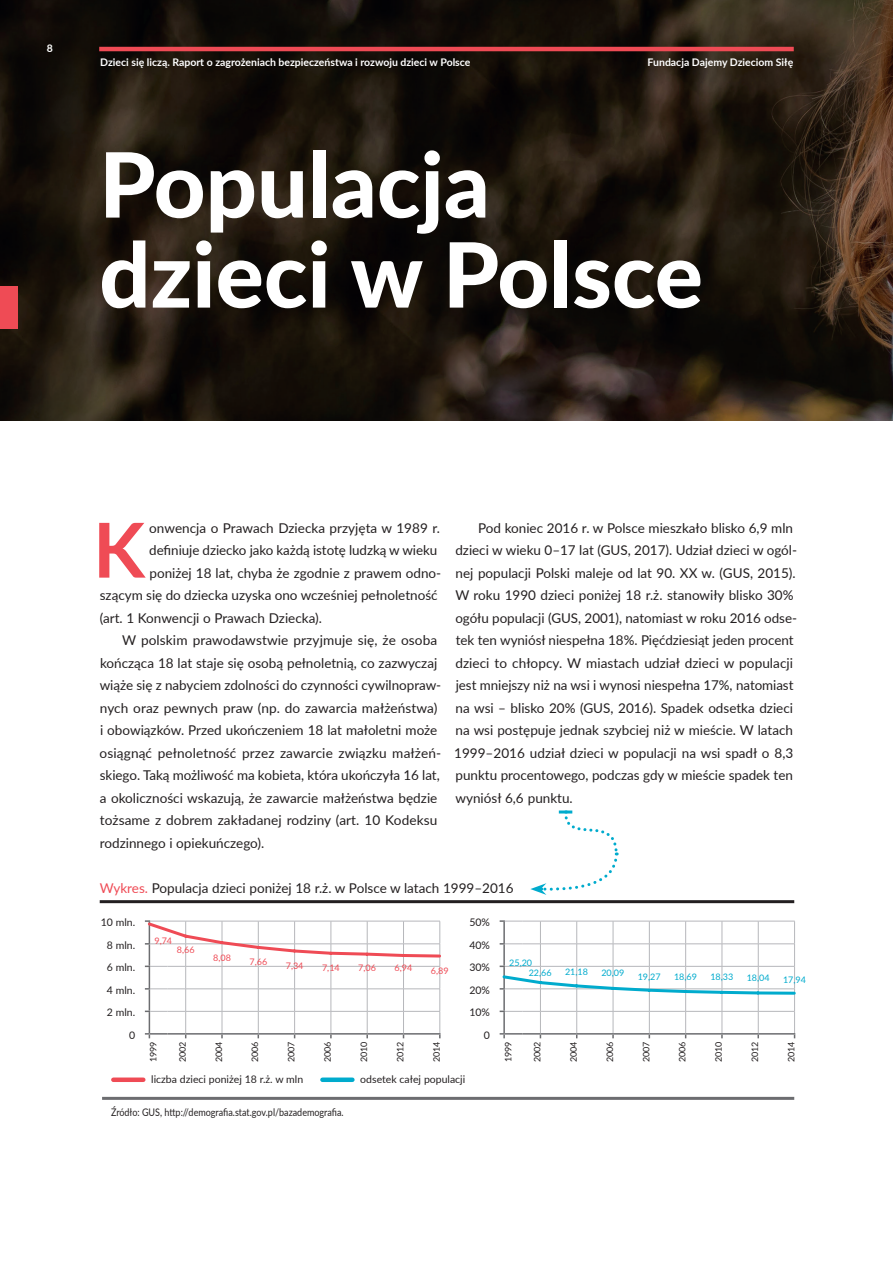
<style>
.page{position:relative;width:893px;height:1263px;background:#fff}
.page>*{position:absolute;margin:0;border:0;box-sizing:border-box;transform-origin:0 0}
.t1{font:800 90px/90px "Lato";color:#fff}
.t2{font:700 75.75px "Lato";color:#ef4b55}
.t3{font:13.5px/22.5px "Lato";color:#231f20}
.t4{font:700 10.5px "Lato";color:#fff}
.t5{font:10.5px "Lato";color:#231f20}
.t6{font:10.5px "Lato";color:#231f20;scale:.86 1}
.t7{font:9px "Lato";color:#231f20}
.t8{font:9px "Lato";color:#00abcd}
.t9{font:9px "Lato";color:#ef4b55}
.s1{color:#ef4b55}
</style>
<div class="page">
<img style="left:0;top:0;width:893px;height:420px">
<svg style="left:530px;top:810px;width:89px;height:85px"></svg>
<hr style="left:100px;top:900px;width:694px;height:3px;background:#231f20">
<hr style="left:102px;top:1097px;width:692px;height:3px;background:#6c6d70">
<div style="left:113px;top:1077px;width:30px;height:5px;background:#ef4b55"></div>
<div style="left:322px;top:1077px;width:30px;height:5px;background:#00abcd"></div>
<svg style="left:145px;top:920px;width:296px;height:118px"></svg>
<svg style="left:500px;top:920px;width:296px;height:118px"></svg>
<div style="left:0;top:287px;width:17px;height:42px;background:#ef4b55"></div>
<hr style="left:99px;top:47px;width:695px;height:4px;background:#ef4b55">
<p class="t4" style="left:47px;top:40px;width:8px">8</p>
<p class="t4" style="left:100px;top:55px;width:372px">Dzieci się liczą. Raport o zagrożeniach bezpieczeństwa i rozwoju dzieci w Polsce</p>
<p class="t4" style="left:648px;top:55px;width:147px">Fundacja Dajemy Dzieciom Siłę</p>
<h1 class="t1" style="left:99px;top:136px;width:605px">Populacja dzieci w Polsce</h1>
<h2 class="t2" style="left:93px;top:494px;width:53px">K</h2>
<p class="t3" style="left:149px;top:516px;width:292px">onwencja o Prawach Dziecka przyjęta w 1989 r.</p>
<p class="t3" style="left:149px;top:538px;width:290px">definiuje dziecko jako każdą istotę ludzką w wieku</p>
<p class="t3" style="left:149px;top:561px;width:293px">poniżej 18 lat, chyba że zgodnie z prawem odno-</p>
<p class="t3" style="left:100px;top:583px;width:339px">szącym się do dziecka uzyska ono wcześniej pełnoletność</p>
<p class="t3" style="left:100px;top:606px;width:224px">(art. 1 Konwencji o Prawach Dziecka).</p>
<p class="t3" style="left:122px;top:628px;width:317px">W polskim prawodawstwie przyjmuje się, że osoba</p>
<p class="t3" style="left:100px;top:651px;width:339px">kończąca 18 lat staje się osobą pełnoletnią, co zazwyczaj</p>
<p class="t3" style="left:100px;top:673px;width:343px">wiąże się z nabyciem zdolności do czynności cywilnopraw-</p>
<p class="t3" style="left:100px;top:696px;width:339px">nych oraz pewnych praw (np. do zawarcia małżeństwa)</p>
<p class="t3" style="left:100px;top:718px;width:339px">i obowiązków. Przed ukończeniem 18 lat małoletni może</p>
<p class="t3" style="left:100px;top:741px;width:343px">osiągnąć pełnoletność przez zawarcie związku małżeń-</p>
<p class="t3" style="left:100px;top:763px;width:342px">skiego. Taką możliwość ma kobieta, która ukończyła 16 lat,</p>
<p class="t3" style="left:100px;top:786px;width:339px">a okoliczności wskazują, że zawarcie małżeństwa będzie</p>
<p class="t3" style="left:100px;top:808px;width:339px">tożsame z dobrem zakładanej rodziny (art. 10 Kodeksu</p>
<p class="t3" style="left:100px;top:831px;width:166px">rodzinnego i opiekuńczego).</p>
<p class="t3" style="left:454px;top:516px;width:344px;text-indent:24px">Pod koniec 2016 r. w Polsce mieszkało blisko 6,9 mln dzieci w wieku 0–17 lat (GUS, 2017). Udział dzieci w ogól&shy;nej populacji Polski maleje od lat 90. XX w. (GUS, 2015).<br>W roku 1990 dzieci poniżej 18 r.ż. stanowiły blisko 30% ogółu populacji (GUS, 2001), natomiast w roku 2016 odse&shy;tek ten wyniósł niespełna 18%. Pięćdziesiąt jeden procent dzieci to chłopcy. W miastach udział dzieci w populacji jest mniejszy niż na wsi i wynosi niespełna 17%, natomiast na wsi – blisko 20% (GUS, 2016). Spadek odsetka dzieci na wsi postępuje jednak szybciej niż w mieście. W latach 1999–2016 udział dzieci w populacji na wsi spadł o 8,3 punktu procentowego, podczas gdy w mieście spadek ten wyniósł 6,6 punktu.</p>
<p class="t3" style="left:100px;top:876px;width:415px"><span class="s1">Wykres.</span> Populacja dzieci poniżej 18 r.ż. w Polsce w latach 1999–2016</p>
<p class="t5" style="left:101px;top:915px;width:36px">10 mln.</p>
<p class="t5" style="left:469px;top:915px;width:22px">50%</p>
<p class="t9" style="left:154px;top:934px;width:19px">9,74</p>
<p class="t5" style="left:107px;top:937px;width:30px">8 mln.</p>
<p class="t5" style="left:469px;top:937px;width:22px">40%</p>
<p class="t9" style="left:177px;top:943px;width:19px">8,66</p>
<p class="t9" style="left:213px;top:951px;width:19px">8,08</p>
<p class="t9" style="left:249px;top:955px;width:19px">7,66</p>
<p class="t9" style="left:286px;top:959px;width:19px">7,34</p>
<p class="t5" style="left:107px;top:960px;width:30px">6 mln.</p>
<p class="t5" style="left:469px;top:960px;width:22px">30%</p>
<p class="t9" style="left:358px;top:961px;width:19px">7,06</p>
<p class="t9" style="left:395px;top:961px;width:19px">6,94</p>
<p class="t9" style="left:322px;top:961px;width:19px">7,14</p>
<p class="t9" style="left:431px;top:964px;width:19px">6,89</p>
<p class="t5" style="left:107px;top:982px;width:30px">4 mln.</p>
<p class="t5" style="left:469px;top:982px;width:22px">20%</p>
<p class="t5" style="left:107px;top:1005px;width:30px">2 mln.</p>
<p class="t5" style="left:469px;top:1005px;width:22px">10%</p>
<p class="t5" style="left:129px;top:1027px;width:8px">0</p>
<p class="t5" style="left:484px;top:1027px;width:8px">0</p>
<p class="t8" style="left:509px;top:957px;width:24px">25,20</p>
<p class="t8" style="left:529px;top:966px;width:24px">22,66</p>
<p class="t8" style="left:565px;top:966px;width:24px">21,18</p>
<p class="t8" style="left:601px;top:967px;width:24px">20,09</p>
<p class="t8" style="left:638px;top:971px;width:24px">19,27</p>
<p class="t8" style="left:674px;top:970px;width:24px">18,69</p>
<p class="t8" style="left:710px;top:971px;width:24px">18,33</p>
<p class="t8" style="left:747px;top:972px;width:24px">18,04</p>
<p class="t8" style="left:783px;top:973px;width:24px">17,94</p>
<p class="t7" style="left:147px;top:1062px;width:22px;rotate:-90deg">1999</p>
<p class="t7" style="left:176px;top:1062px;width:22px;rotate:-90deg">2002</p>
<p class="t7" style="left:212px;top:1062px;width:22px;rotate:-90deg">2004</p>
<p class="t7" style="left:249px;top:1062px;width:22px;rotate:-90deg">2006</p>
<p class="t7" style="left:285px;top:1062px;width:22px;rotate:-90deg">2007</p>
<p class="t7" style="left:321px;top:1062px;width:22px;rotate:-90deg">2006</p>
<p class="t7" style="left:357px;top:1062px;width:22px;rotate:-90deg">2010</p>
<p class="t7" style="left:394px;top:1062px;width:22px;rotate:-90deg">2012</p>
<p class="t7" style="left:430px;top:1062px;width:22px;rotate:-90deg">2014</p>
<p class="t7" style="left:502px;top:1062px;width:22px;rotate:-90deg">1999</p>
<p class="t7" style="left:531px;top:1062px;width:22px;rotate:-90deg">2002</p>
<p class="t7" style="left:567px;top:1062px;width:22px;rotate:-90deg">2004</p>
<p class="t7" style="left:603px;top:1062px;width:22px;rotate:-90deg">2006</p>
<p class="t7" style="left:640px;top:1062px;width:22px;rotate:-90deg">2007</p>
<p class="t7" style="left:676px;top:1062px;width:22px;rotate:-90deg">2006</p>
<p class="t7" style="left:712px;top:1062px;width:22px;rotate:-90deg">2010</p>
<p class="t7" style="left:748px;top:1062px;width:22px;rotate:-90deg">2012</p>
<p class="t7" style="left:785px;top:1062px;width:22px;rotate:-90deg">2014</p>
<p class="t5" style="left:151px;top:1072px;width:154px">liczba dzieci poniżej 18 r.ż. w mln</p>
<p class="t5" style="left:360px;top:1072px;width:106px">odsetek całej populacji</p>
<p class="t6" style="left:111px;top:1104px;width:272px">Źródło: GUS, http://demografia.stat.gov.pl/bazademografia.</p>
</div>
